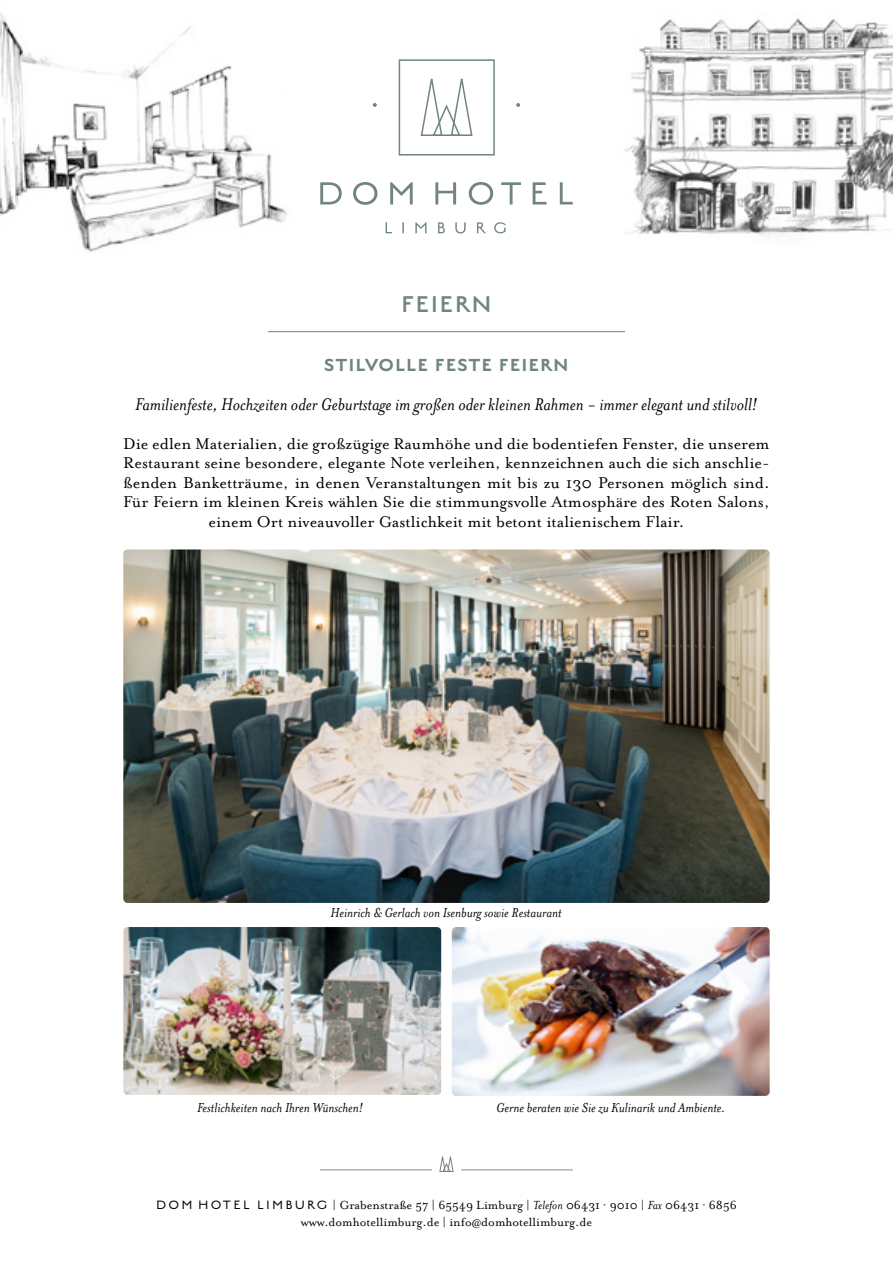
<style>
.page{position:relative;width:893px;height:1263px;background:#fff}
.page>*{position:absolute;margin:0;border:0;box-sizing:border-box;transform-origin:0 0}
.t1{font:300 25.5px "English Grotesque";letter-spacing:.05em;color:#70857d}
.t2{font:italic 19.5px "Mrs Eaves OT";color:#000}
.t3{font:500 19.5px "English Grotesque";letter-spacing:.05em;color:#70857d}
.t4{font:18px/19.5px "Mrs Eaves OT";color:#000;text-align:center}
.t5{font:italic 15px "Mrs Eaves OT";color:#000}
.t6{font:13.5px/16.5px "Mrs Eaves OT";color:#000;text-align:center}
.s1{font-family:"English Grotesque";font-weight:100}
.s2{font-style:italic}
</style>
<div class="page">
<img style="left:0;top:12px;width:288px;height:240px">
<img style="left:624px;top:18px;width:269px;height:218px">
<svg style="left:439px;top:1156px;width:14px;height:16px"></svg>
<hr style="left:320px;top:1169px;width:112px;height:1px;background:#878783">
<hr style="left:461px;top:1169px;width:112px;height:1px;background:#878783">
<svg style="left:386px;top:222px;width:120px;height:11px"></svg>
<svg style="left:320px;top:182px;width:253px;height:23px"></svg>
<div style="left:399px;top:59px;width:96px;height:97px;border:2px solid #70857d"></div>
<svg style="left:420px;top:78px;width:53px;height:58px"></svg>
<svg style="left:516px;top:103px;width:4px;height:4px"></svg>
<svg style="left:373px;top:103px;width:4px;height:4px"></svg>
<hr style="left:268px;top:331px;width:357px;height:1px;background:#70857d">
<img style="left:123px;top:549px;width:647px;height:354px">
<img style="left:123px;top:927px;width:318px;height:168px">
<img style="left:452px;top:927px;width:318px;height:169px">
<h1 class="t1" style="left:401px;top:289px;width:92px">FEIERN</h1>
<p class="t3" style="left:324px;top:353px;width:246px">STILVOLLE FESTE FEIERN</p>
<p class="t2" style="left:135px;top:393px;width:624px">Familienfeste, Hochzeiten oder Geburtstage im großen oder kleinen Rahmen - immer elegant und stilvoll!</p>
<p class="t4" style="left:123px;top:434px;width:648px">Die edlen Materialien, die großzügige Raumhöhe und die bodentiefen Fenster, die unserem Restaurant seine besondere, elegante Note verleihen, kennzeichnen auch die sich anschlie&shy;ßenden Banketträume, in denen Veranstaltungen mit bis zu 130 Personen möglich sind.<br>Für Feiern im kleinen Kreis wählen Sie die stimmungsvolle Atmosphäre des Roten Salons, einem Ort niveauvoller Gastlichkeit mit betont italienischem Flair.</p>
<p class="t5" style="left:330px;top:904px;width:233px">Heinrich &amp; Gerlach von Isenburg sowie Restaurant</p>
<p class="t5" style="left:197px;top:1099px;width:168px">Festlichkeiten nach Ihren Wünschen!</p>
<p class="t5" style="left:496px;top:1099px;width:231px">Gerne beraten wie Sie zu Kulinarik und Ambiente.</p>
<p class="t6" style="left:156px;top:1197px;width:582px"><span class="s1">D O M H OT E L L I M B U RG</span> | Grabenstraße 57 | 65549 Limburg | <span class="s2">Telefon</span> 06431 . 9010 | <span class="s2">Fax</span> 06431 . 6856 www.domhotellimburg.de | info@domhotellimburg.de</p>
</div>
